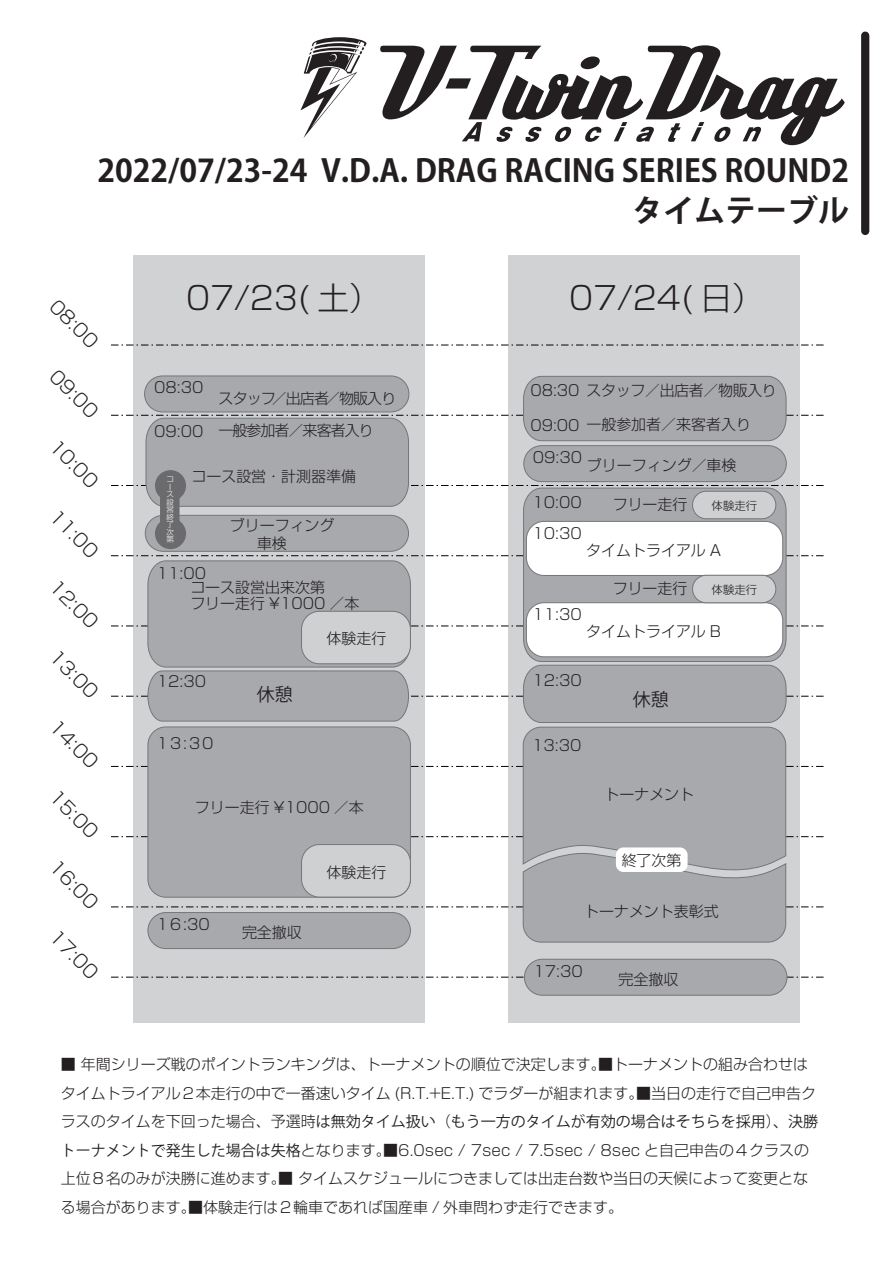
<style>
.page{position:relative;width:893px;height:1263px;background:#fff}
.page>*{position:absolute;margin:0;border:0;box-sizing:border-box;transform-origin:0 0}
.t1{font:300 31.65px "Shin Go Pro";color:#231f20}
.t2{font:700 31.05px/40.5px "Koz Go Pro";color:#231f20;text-align:right}
.t3{font:300 18px "Shin Go Pro";color:#231f20}
.t4{font:18px "Koz Go Pro";color:#231f20}
.t5{font:300 15px/28.5px "Shin Go Pro";color:#231f20}
.t6{font:15px "Koz Go Pro";color:#231f20}
.t7{font:300 15px "Shin Go Pro";letter-spacing:-.06em;color:#231f20}
.t8{font:300 15px "Shin Go Pro";letter-spacing:-.025em;color:#231f20}
.t9{font:300 11.4px "Shin Go Pro";color:#231f20}
.t10{font:300 7.5px/7.5px "Shin Go Pro";color:#fff}
.s1{font-family:"Shin Go Pro";font-weight:300}
.s2{font-family:"Koz Go Pro";font-weight:400}
</style>
<div class="page">
<div style="left:134px;top:255px;width:290px;height:767px;background:#d1d2d4"></div>
<div style="left:508px;top:255px;width:292px;height:767px;background:#d1d2d4"></div>
<svg style="left:111px;top:345px;width:713px;height:1px"></svg>
<svg style="left:111px;top:977px;width:713px;height:1px"></svg>
<div style="left:524px;top:959px;width:263px;height:36px;background:#a8a9ad;border-radius:18px"></div>
<div style="left:524px;top:959px;width:263px;height:36px;border:1px solid #757679;border-radius:18px"></div>
<div style="left:145px;top:515px;width:263px;height:36px;background:#a8a9ad;border-radius:18px"></div>
<div style="left:145px;top:515px;width:264px;height:37px;border:1px solid #757679;border-radius:18px"></div>
<svg style="left:111px;top:375px;width:713px;height:132px"></svg>
<div style="left:156px;top:471px;width:29px;height:29px;background:#6b6b6e;border-radius:50%"></div>
<div style="left:155px;top:470px;width:31px;height:31px;border:2px solid #6b6b6e;border-radius:50%"></div>
<div style="left:156px;top:519px;width:29px;height:29px;background:#6b6b6e;border-radius:50%"></div>
<div style="left:155px;top:518px;width:31px;height:31px;border:2px solid #6b6b6e;border-radius:50%"></div>
<div style="left:160px;top:493px;width:20px;height:42px;background:#6b6b6e"></div>
<svg style="left:380px;top:45px;width:465px;height:100px"></svg>
<div style="left:861px;top:36px;width:8px;height:195px;background:#231f20"></div>
<svg style="left:300px;top:37px;width:67px;height:101px"></svg>
<div style="left:148px;top:912px;width:262px;height:36px;background:#a8a9ad;border-radius:18px"></div>
<div style="left:148px;top:912px;width:263px;height:37px;border:1px solid #757679;border-radius:18px"></div>
<svg style="left:111px;top:555px;width:713px;height:388px"></svg>
<div style="left:301px;top:611px;width:109px;height:53px;background:#cfd0d2;border-radius:18px"></div>
<div style="left:301px;top:611px;width:110px;height:53px;border:1px solid #757679;border-radius:18px"></div>
<div style="left:301px;top:844px;width:109px;height:53px;background:#cfd0d2;border-radius:18px"></div>
<div style="left:301px;top:844px;width:110px;height:53px;border:1px solid #757679;border-radius:18px"></div>
<svg style="left:523px;top:487px;width:264px;height:175px;background:#a5a6aa"></svg>
<div style="left:526px;top:521px;width:257px;height:54px;background:#fff;border-radius:18px"></div>
<div style="left:526px;top:521px;width:257px;height:55px;border:1px solid #757679;border-radius:18px"></div>
<div style="left:526px;top:603px;width:257px;height:54px;background:#fff;border-radius:18px"></div>
<div style="left:526px;top:602px;width:257px;height:55px;border:1px solid #757679;border-radius:18px"></div>
<div style="left:692px;top:491px;width:84px;height:28px;background:#cfd0d2;border-radius:14px"></div>
<div style="left:692px;top:491px;width:84px;height:28px;border:1px solid #757679;border-radius:14px"></div>
<div style="left:692px;top:575px;width:84px;height:28px;background:#cfd0d2;border-radius:14px"></div>
<div style="left:692px;top:575px;width:84px;height:28px;border:1px solid #757679;border-radius:14px"></div>
<h2 class="t2" style="left:97px;top:152px;width:753px">2022/07/23-24 V.D.A. DRAG RACING SERIES ROUND2タイムテーブル</h2>
<p class="t3" style="left:63px;top:292px;width:61px;rotate:45deg">08:00</p>
<p class="t3" style="left:63px;top:362px;width:61px;rotate:45deg">09:00</p>
<p class="t3" style="left:63px;top:432px;width:61px;rotate:45deg">10:00</p>
<p class="t3" style="left:63px;top:502px;width:61px;rotate:45deg">11:00</p>
<p class="t3" style="left:63px;top:573px;width:61px;rotate:45deg">12:00</p>
<p class="t3" style="left:63px;top:643px;width:61px;rotate:45deg">13:00</p>
<p class="t3" style="left:63px;top:713px;width:61px;rotate:45deg">14:00</p>
<p class="t3" style="left:63px;top:783px;width:61px;rotate:45deg">15:00</p>
<p class="t3" style="left:63px;top:853px;width:61px;rotate:45deg">16:00</p>
<p class="t3" style="left:63px;top:923px;width:61px;rotate:45deg">17:00</p>
<h1 class="t1" style="left:186px;top:272px;width:196px">07/23( 土）</h1>
<h1 class="t1" style="left:569px;top:272px;width:196px">07/24( 日）</h1>
<p class="t5" style="left:154px;top:371px;width:51px">08:30</p>
<p class="t7" style="left:219px;top:386px;width:179px">スタッフ／出店者／物販入り</p>
<p class="t7" style="left:154px;top:418px;width:221px">09:00 一般参加者／来客者入り</p>
<p class="t10" style="left:166px;top:475px;width:9px">コース設営終了次第</p>
<p class="t5" style="left:191px;top:460px;width:166px">コース設営・計測器準備</p>
<p class="t5" style="left:257px;top:515px;width:79px;line-height:17.5px;text-indent:-27px">ブリーフィング車検</p>
<p class="t5" style="left:157px;top:557px;width:51px">11:00</p>
<p class="t5" style="left:190px;top:577px;width:170px;line-height:16.5px">コース設営出来次第<br>フリー走行 ¥1000 ／本</p>
<p class="t5" style="left:157px;top:665px;width:51px">12:30</p>
<p class="t5" style="left:157px;top:727px;width:58px">1３:３0</p>
<p class="t4" style="left:257px;top:683px;width:37px">休憩</p>
<p class="t5" style="left:326px;top:622px;width:61px">体験走行</p>
<p class="t5" style="left:195px;top:791px;width:170px">フリー走行 ¥1000 ／本</p>
<p class="t5" style="left:157px;top:908px;width:54px">1６:30</p>
<p class="t5" style="left:242px;top:916px;width:61px">完全撤収</p>
<p class="t5" style="left:326px;top:856px;width:61px">体験走行</p>
<p class="t8" style="left:530px;top:378px;width:248px">08:30 スタッフ／出店者／物販入り</p>
<p class="t5" style="left:530px;top:408px;width:222px">09:00 一般参加者／来客者入り</p>
<p class="t5" style="left:533px;top:441px;width:51px">09:30</p>
<p class="t5" style="left:587px;top:449px;width:151px">ブリーフィング／車検</p>
<p class="t5" style="left:532px;top:485px;width:51px;line-height:30.8px">10:00<br>10:30</p>
<p class="t5" style="left:613px;top:488px;width:76px">フリー走行</p>
<p class="t9" style="left:712px;top:496px;width:47px">体験走行</p>
<p class="t5" style="left:586px;top:534px;width:136px">タイムトライアル A</p>
<p class="t5" style="left:532px;top:599px;width:51px">11:30</p>
<p class="t5" style="left:613px;top:572px;width:76px">フリー走行</p>
<p class="t9" style="left:712px;top:580px;width:47px">体験走行</p>
<p class="t5" style="left:586px;top:615px;width:136px">タイムトライアル B</p>
<p class="t5" style="left:532px;top:664px;width:51px">12:30</p>
<p class="t5" style="left:532px;top:729px;width:51px">13:30</p>
<p class="t4" style="left:633px;top:688px;width:37px">休憩</p>
<p class="t5" style="left:604px;top:778px;width:91px">トーナメント</p>
<p class="t5" style="left:622px;top:844px;width:61px">終了次第</p>
<p class="t5" style="left:584px;top:895px;width:136px">トーナメント表彰式</p>
<p class="t5" style="left:533px;top:955px;width:51px">17:30</p>
<p class="t5" style="left:618px;top:963px;width:61px">完全撤収</p>
<p class="t5" style="left:61px;top:1048px;width:757px">■ 年間シリーズ戦のポイントランキングは、トーナメントの順位で決定します。■トーナメントの組み合わせはタイムトライアル２本走行の中で一番速いタイム (R.T.+E.T.) でラダーが組まれます。■当日の走行で自己申告ク</p>
<p class="t6" style="left:61px;top:1112px;width:759px"><span class="s1">ラスのタイムを下回った場合、予選時</span>は無効タイム扱い（もう一方のタイムが有効の場合はそちらを採用）、決勝</p>
<p class="t5" style="left:61px;top:1134px;width:750px;text-align:justify"><span class="s2">トーナメントで発生した場合は失格</span>となります。■6.0sec / 7sec / 7.5sec / 8sec と自己申告の４クラスの上位８名のみが決勝に進めます。■ タイムスケジュールにつきましては出走台数や当日の天候によって変更となる場合があります。■体験走行は２輪車であれば国産車 / 外車問わず走行できます。</p>
</div>
